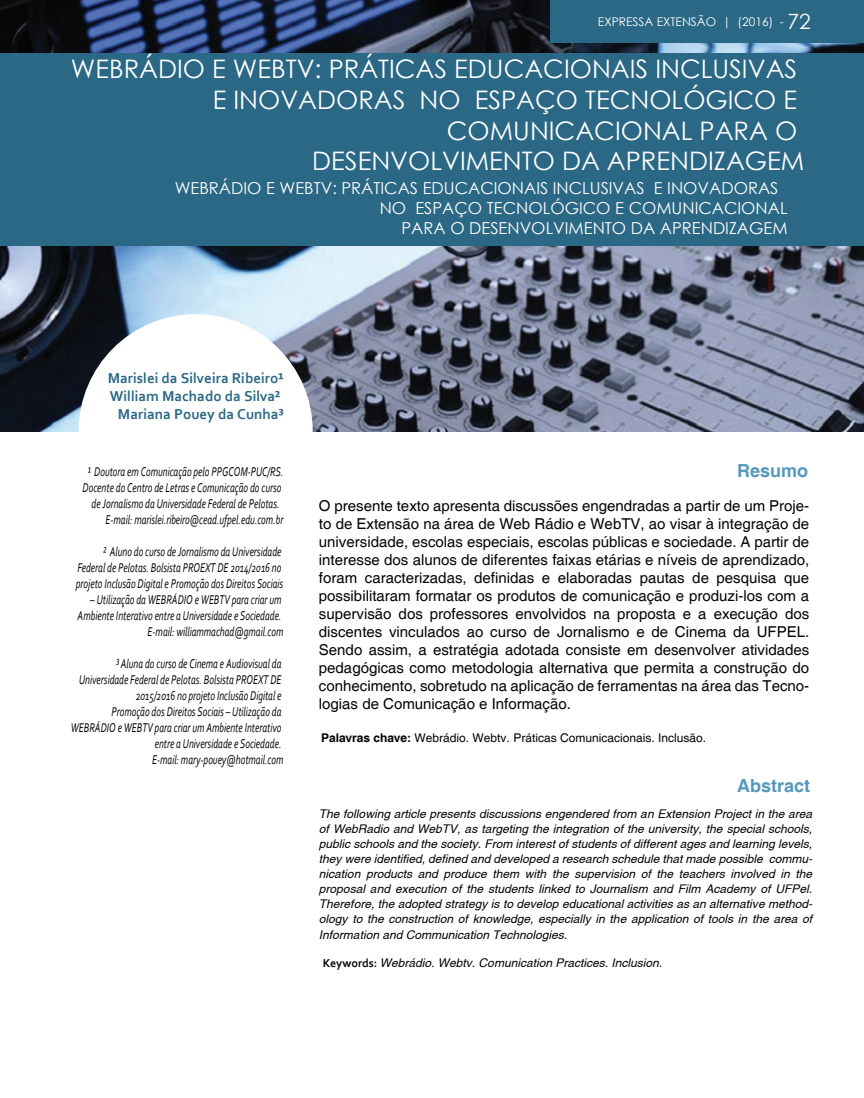
<style>
.page{position:relative;width:864px;height:1098px;background:#fff}
.page>*{position:absolute;margin:0;border:0;box-sizing:border-box;transform-origin:0 0}
.t1{font:25.5px/30.6px "Century Gothic";color:#fff;text-align:right}
.t2{font:700 18px "Helvetica";color:#59b}
.t3{font:16.5px "Century Gothic";color:#fff}
.t4{font:15px/18px "Helvetica";color:#050504;text-align:justify}
.t5{font:700 15px/18px "Corbel";color:#2a6885;text-align:right}
.t6{font:italic 13.35px/16px "Corbel";color:#050504;text-align:right;scale:.71 1}
.t7{font:italic 12px/15px "Helvetica";color:#050504;text-align:justify}
.t8{font:12px "Helvetica";color:#050504}
.t9{font:12px "Century Gothic";color:#fff}
.s1{font-size:21px}
.s2{font-weight:700}
.s3{font-family:"Corbel";font-weight:700;font-style:normal}
</style>
<div class="page">
<img style="left:0;top:0;width:863px;height:431px">
<div style="left:79px;top:314px;width:233px;height:234px;background:#fff;border-radius:50%"></div>
<div style="left:0;top:53px;width:863px;height:192px;background:#2a6885"></div>
<div style="left:549px;top:0;width:314px;height:43px;background:#2a6885"></div>
<p class="t9" style="left:597px;top:13px;width:214px">EXPRESSA EXTENSÃO | (2016) - <span class="s1">72</span></p>
<h1 class="t1" style="left:71px;top:53px;width:734px">WEBRÁDIO E WEBTV: PRÁTICAS EDUCACIONAIS INCLUSIVAS E INOVADORAS NO ESPAÇO TECNOLÓGICO E COMUNICACIONAL PARA O<br>DESENVOLVIMENTO DA APRENDIZAGEM</h1>
<h3 class="t3" style="left:175px;top:176px;width:605px">WEBRÁDIO E WEBTV: PRÁTICAS EDUCACIONAIS INCLUSIVAS E INOVADORAS</h3>
<h3 class="t3" style="left:379px;top:196px;width:409px">NO ESPAÇO TECNOLÓGICO E COMUNICACIONAL</h3>
<h3 class="t3" style="left:401px;top:216px;width:387px">PARA O DESENVOLVIMENTO DA APRENDIZAGEM</h3>
<p class="t5" style="left:108px;top:368px;width:177px">Marislei da Silveira Ribeiro¹<br>William Machado da Silva²<br>Mariana Pouey da Cunha³</p>
<p class="t6" style="left:83px;top:463px;width:284px">¹ Doutora em Comunicação pelo PPGCOM-PUC/RS.<br>Docente do Centro de Letras e Comunicação do curso de Jornalismo da Universidade Federal de Pelotas.<br>E-mail: marislei.ribeiro@cead.ufpel.edu.com.br</p>
<p class="t6" style="left:76px;top:543px;width:293px;text-align:left;text-indent:27px">² Aluno do curso de Jornalismo da Universidade<br>Federal de Pelotas. Bolsista PROEXT DE 2014/2016 no projeto Inclusão Digital e Promoção dos Direitos Sociais</p>
<p class="t6" style="left:78px;top:591px;width:291px">– Utilização da WEBRÁDIO e WEBTV para criar um<br>Ambiente Interativo entre a Universidade e Sociedade.<br>E-mail: williammachad@gmail.com</p>
<p class="t6" style="left:71px;top:655px;width:301px">³ Aluna do curso de Cinema e Audiovisual da Universidade Federal de Pelotas. Bolsista PROEXT DE 2015/2016 no projeto Inclusão Digital e<br>Promoção dos Direitos Sociais – Utilização da WEBRÁDIO e WEBTV para criar um Ambiente Interativo entre a Universidade e Sociedade.<br>E-mail: mary-pouey@hotmail.com</p>
<h2 class="t2" style="left:736px;top:460px;width:73px">Resumo</h2>
<p class="t4" style="left:319px;top:497px;width:491px">O presente texto apresenta discussões engendradas a partir de um Proje&shy;to de Extensão na área de Web Rádio e WebTV, ao visar à integração de universidade, escolas especiais, escolas públicas e sociedade. A partir de interesse dos alunos de diferentes faixas etárias e níveis de aprendizado, foram caracterizadas, definidas e elaboradas pautas de pesquisa que possibilitaram formatar os produtos de comunicação e produzi-los com a supervisão dos professores envolvidos na proposta e a execução dos discentes vinculados ao curso de Jornalismo e de Cinema da UFPEL.<br>Sendo assim, a estratégia adotada consiste em desenvolver atividades pedagógicas como metodologia alternativa que permita a construção do conhecimento, sobretudo na aplicação de ferramentas na área das Tecno&shy;logias de Comunicação e Informação.</p>
<p class="t8" style="left:321px;top:730px;width:386px"><span class="s2">Palavras chave:</span> Webrádio. Webtv. Práticas Comunicacionais. Inclusão.</p>
<h2 class="t2" style="left:736px;top:774px;width:75px">Abstract</h2>
<p class="t7" style="left:319px;top:806px;width:495px">The following article presents discussions engendered from an Extension Project in the area of WebRadio and WebTV, as targeting the integration of the university, the special schools, public schools and the society. From interest of students of different ages and learning levels, they were identified, defined and developed a research schedule that made possible commu&shy;nication products and produce them with the supervision of the teachers involved in the proposal and execution of the students linked to Journalism and Film Academy of UFPel.<br>Therefore, the adopted strategy is to develop educational activities as an alternative method&shy;ology to the construction of knowledge, especially in the application of tools in the area of Information and Communication Technologies.</p>
<p class="t7" style="left:322px;top:954px;width:341px"><span class="s3">Keywords:</span> Webrádio. Webtv. Comunication Practices. Inclusion.</p>
</div>
